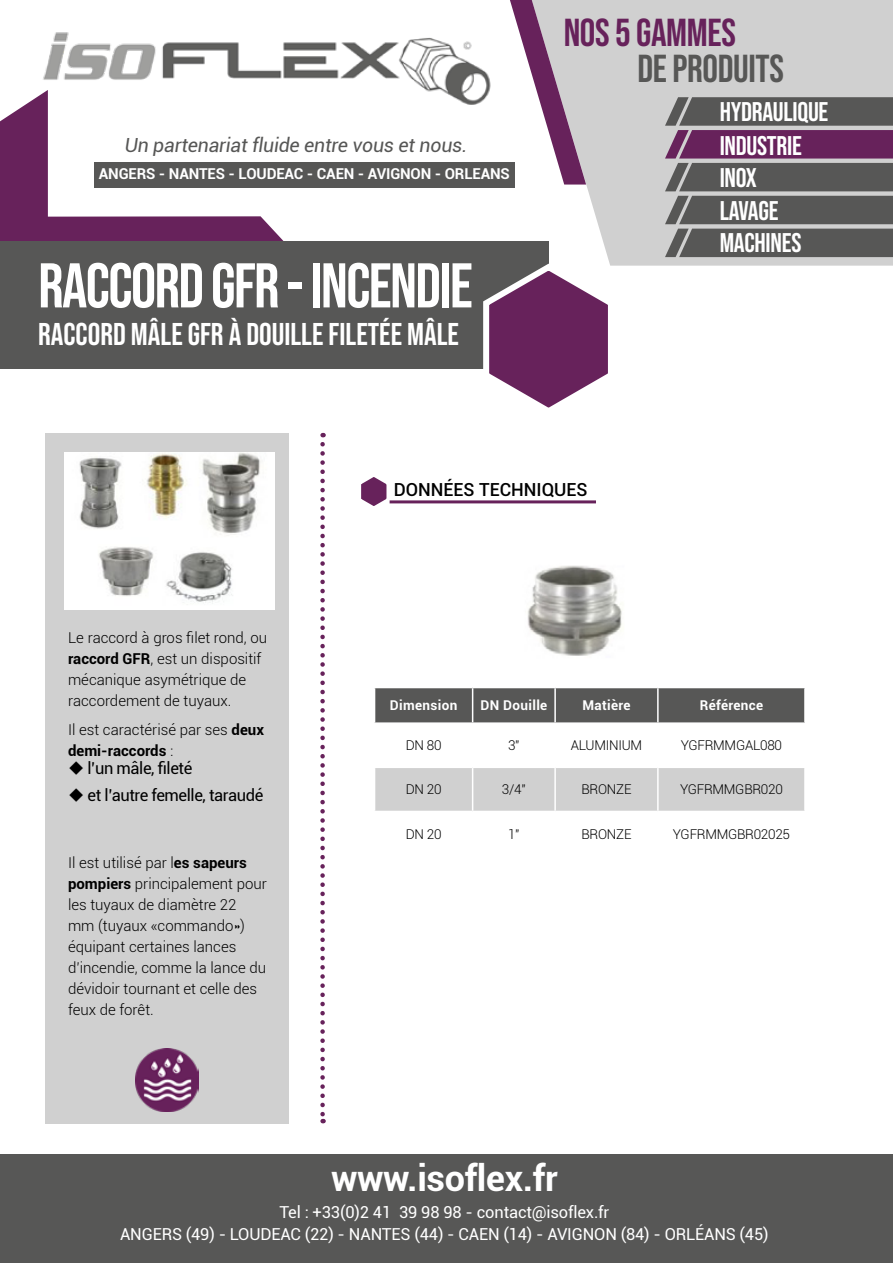
<style>
.page{position:relative;width:893px;height:1263px;background:#fff}
.page>*{position:absolute;margin:0;border:0;box-sizing:border-box;transform-origin:0 0}
.t1{font:63px "Bebas Neue";letter-spacing:-.025em;color:#fff}
.t2{font:39px "Bebas Neue";letter-spacing:-.01em;color:#67225b}
.t3{font:39px "Bebas Neue";letter-spacing:-.01em;color:#575756}
.t4{font:700 36px "Roboto";letter-spacing:-.01em;color:#fff}
.t5{font:31.5px "Bebas Neue";color:#fff}
.t6{font:27px/32.7px "Bebas Neue";letter-spacing:-.01em;color:#fff}
.t7{font:italic 19.5px "Roboto";letter-spacing:-.01em;color:#575756}
.t8{font:500 18px "Roboto";color:#000}
.t9{font:16.5px/22px "Roboto";letter-spacing:-.01em;color:#fff;text-align:center}
.t10{font:16.5px/26.5px "Roboto";letter-spacing:-.025em;color:#000}
.t11{font:300 15px/21px "Roboto";color:#000}
.t12{font:700 15px "Roboto";letter-spacing:-.01em;color:#fff}
.t13{font:300 13.5px "Roboto";letter-spacing:-.02em;color:#000}
.t14{font:700 13.5px "Roboto";letter-spacing:.025em;color:#fff}
.s1{font-weight:700}
</style>
<div class="page">
<div style="left:586px;top:0;width:307px;height:266px;background:#d0d0d0"></div>
<svg style="left:510px;top:0;width:76px;height:185px"></svg>
<img style="left:43px;top:32px;width:448px;height:73px">
<div style="left:94px;top:162px;width:420px;height:26px;background:#575756"></div>
<svg style="left:665px;top:97px;width:228px;height:160px;background:#6c6069"></svg>
<svg style="left:0;top:90px;width:307px;height:151px"></svg>
<div style="left:0;top:1154px;width:893px;height:109px;background:#575756"></div>
<div style="left:45px;top:433px;width:244px;height:690px;background:#d0d0d0"></div>
<div style="left:0;top:241px;width:549px;height:128px;background:#575756"></div>
<svg style="left:483px;top:260px;width:134px;height:148px"></svg>
<svg style="left:320px;top:444px;width:5px;height:679px"></svg>
<img style="left:136px;top:1048px;width:63px;height:63px">
<img style="left:65px;top:452px;width:209px;height:157px">
<svg style="left:361px;top:477px;width:30px;height:29px"></svg>
<hr style="left:390px;top:500px;width:206px;height:3px;background:#67225b">
<img style="left:527px;top:565px;width:95px;height:91px">
<div style="left:375px;top:688px;width:429px;height:34px;background:#575756"></div>
<div style="left:375px;top:768px;width:429px;height:43px;background:#d0d0d0"></div>
<hr style="left:472px;top:688px;width:1px;height:34px;background:#fff">
<hr style="left:554px;top:688px;width:2px;height:34px;background:#fff">
<hr style="left:657px;top:688px;width:2px;height:34px;background:#fff">
<hr style="left:472px;top:768px;width:1px;height:43px;background:#fff">
<hr style="left:554px;top:768px;width:2px;height:43px;background:#fff">
<hr style="left:657px;top:768px;width:2px;height:43px;background:#fff">
<h3 class="t7" style="left:125px;top:131px;width:344px">Un partenariat fluide entre vous et nous.</h3>
<p class="t12" style="left:99px;top:164px;width:412px">ANGERS - NANTES - LOUDEAC - CAEN - AVIGNON - ORLEANS</p>
<h1 class="t1" style="left:38px;top:250px;width:436px">RACCORD GFR - INCENDIE</h1>
<h3 class="t5" style="left:38px;top:316px;width:422px">RACCORD MÂLE GFR À DOUILLE FILETÉE MÂLE</h3>
<h2 class="t2" style="left:564px;top:11px;width:174px">NOS 5 GAMMES</h2>
<h2 class="t3" style="left:637px;top:46px;width:148px">DE PRODUITS</h2>
<h3 class="t6" style="left:720px;top:95px;width:110px">HYDRAULIQUE<br>INDUSTRIE<br>INOX<br>LAVAGE<br>MACHINES</h3>
<p class="t11" style="left:68px;top:626px;width:201px">Le raccord à gros filet rond, ou <span class="s1">raccord GFR</span>, est un dispositif mécanique asymétrique de raccordement de tuyaux.</p>
<p class="t11" style="left:68px;top:719px;width:197px">Il est caractérisé par ses <span class="s1">deux demi-raccords</span> :</p>
<p class="t10" style="left:88px;top:754px;width:177px">l’un mâle, fileté<br>et l’autre femelle, taraudé</p>
<p class="t11" style="left:68px;top:852px;width:200px">Il est utilisé par l<span class="s1">es sapeurs pompiers</span> principalement pour les tuyaux de diamètre 22 mm (tuyaux «commando») équipant certaines lances d’incendie, comme la lance du dévidoir tournant et celle des feux de forêt.</p>
<p class="t8" style="left:394px;top:477px;width:195px">DONNÉES TECHNIQUES</p>
<p class="t14" style="left:390px;top:696px;width:69px">Dimension</p>
<p class="t14" style="left:480px;top:696px;width:68px">DN Douille</p>
<p class="t14" style="left:582px;top:696px;width:50px">Matière</p>
<p class="t14" style="left:700px;top:696px;width:65px">Référence</p>
<p class="t13" style="left:406px;top:736px;width:37px">DN 80</p>
<p class="t13" style="left:508px;top:736px;width:13px">3"</p>
<p class="t13" style="left:571px;top:736px;width:73px">ALUMINIUM</p>
<p class="t13" style="left:681px;top:736px;width:103px">YGFRMMGAL080</p>
<p class="t13" style="left:406px;top:780px;width:37px">DN 20</p>
<p class="t13" style="left:502px;top:780px;width:25px">3/4"</p>
<p class="t13" style="left:582px;top:780px;width:51px">BRONZE</p>
<p class="t13" style="left:680px;top:780px;width:104px">YGFRMMGBR020</p>
<p class="t13" style="left:406px;top:824px;width:37px">DN 20</p>
<p class="t13" style="left:508px;top:824px;width:13px">1"</p>
<p class="t13" style="left:582px;top:824px;width:51px">BRONZE</p>
<p class="t13" style="left:673px;top:824px;width:119px">YGFRMMGBR02025</p>
<h3 class="t4" style="left:331px;top:1153px;width:228px">www.isoflex.fr</h3>
<p class="t9" style="left:120px;top:1200px;width:650px">Tel : +33(0)2 41 39 98 98 - contact@isoflex.fr<br>ANGERS (49) - LOUDEAC (22) - NANTES (44) - CAEN (14) - AVIGNON (84) - ORLÉANS (45)</p>
</div>
